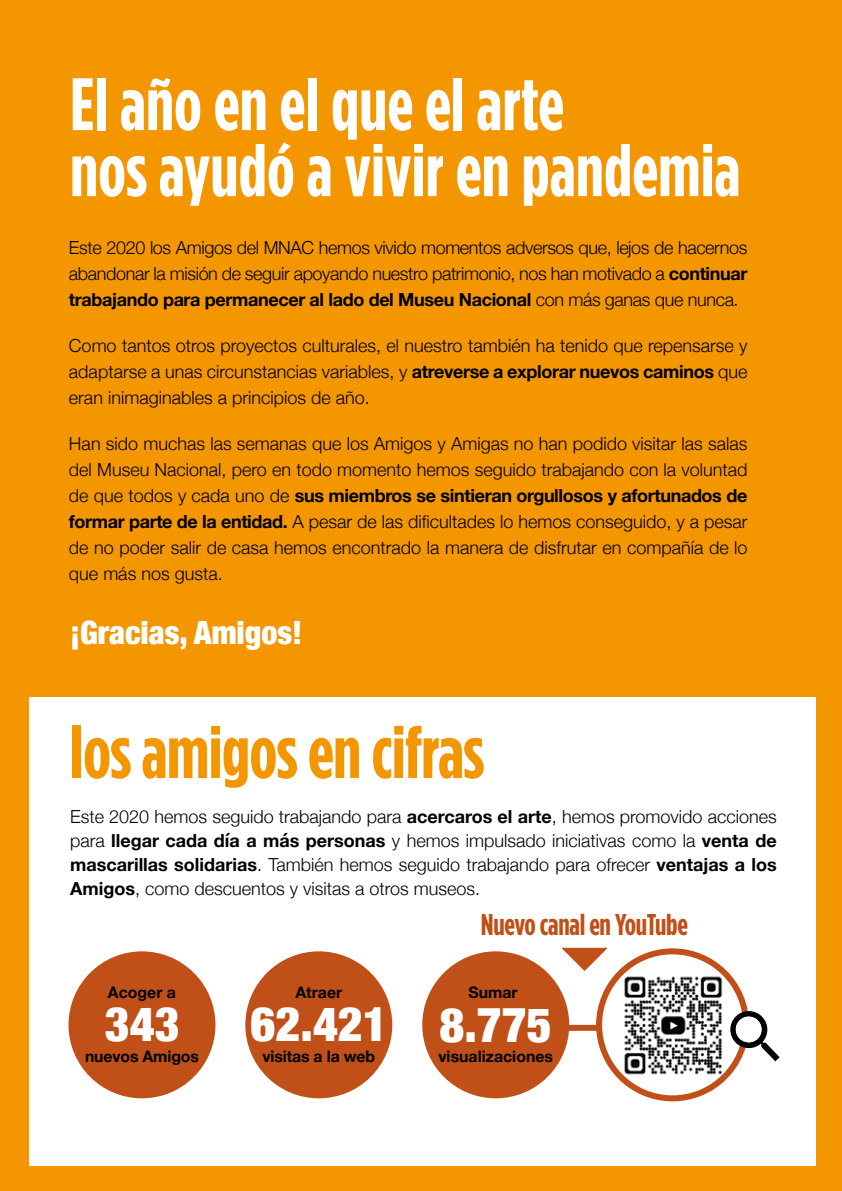
<style>
.page{position:relative;width:842px;height:1191px;background:#f49600}
.page>*{position:absolute;margin:0;border:0;box-sizing:border-box;transform-origin:0 0}
.t1{font:700 74px/66px "Gotham Condensed";color:#fff}
.t2{font:700 74px "Gotham Condensed";letter-spacing:-.01em;color:#f49600}
.t3{font:900 condensed 48px "Helvetica Neue";color:#fff}
.t4{font:900 condensed 32px "Helvetica Neue";color:#fff}
.t5{font:700 30px "Gotham Condensed";letter-spacing:-.01em;color:#c05017}
.t6{font:300 18px/26px "Helvetica Neue";color:#000;text-align:justify}
.t7{font:700 15.8px "Helvetica Neue";color:#000}
.s1{font-weight:700}
</style>
<div class="page">
<div style="left:29px;top:697px;width:786px;height:468px;background:#fff"></div>
<div style="left:69px;top:951px;width:146px;height:147px;background:#c05017;border-radius:50%"></div>
<div style="left:422px;top:951px;width:147px;height:147px;background:#c05017;border-radius:50%"></div>
<div style="left:245px;top:951px;width:147px;height:147px;background:#c05017;border-radius:50%"></div>
<div style="left:565px;top:1024px;width:35px;height:6px;background:#c05017"></div>
<img style="left:613px;top:965px;width:119px;height:119px">
<div style="left:596px;top:948px;width:153px;height:153px;border:6px solid #c05017;border-radius:50%"></div>
<svg style="left:730px;top:1011px;width:50px;height:50px"></svg>
<div style="left:735px;top:1016px;width:27px;height:26px;background:#fff;border-radius:50%"></div>
<svg style="left:562px;top:947px;width:45px;height:24px"></svg>
<h1 class="t1" style="left:70px;top:71px;width:672px">El año en el que el arte<br>nos ayudó a vivir en pandemia</h1>
<p class="t6" style="left:69px;top:233px;width:680px">Este 2020 los Amigos del MNAC hemos vivido momentos adversos que, lejos de hacernos abandonar la misión de seguir apoyando nuestro patrimonio, nos han motivado a <span class="s1">continuar trabajando para permanecer al lado del Museu Nacional</span> con más ganas que nunca.</p>
<p class="t6" style="left:69px;top:331px;width:680px">Como tantos otros proyectos culturales, el nuestro también ha tenido que repensarse y adaptarse a unas circunstancias variables, y <span class="s1">atreverse a explorar nuevos caminos</span> que eran inimaginables a principios de año.</p>
<p class="t6" style="left:69px;top:429px;width:680px">Han sido muchas las semanas que los Amigos y Amigas no han podido visitar las salas del Museu Nacional, pero en todo momento hemos seguido trabajando con la voluntad de que todos y cada uno de <span class="s1">sus miembros se sintieran orgullosos y afortunados de formar parte de la entidad.</span> A pesar de las dificultades lo hemos conseguido, y a pesar de no poder salir de casa hemos encontrado la manera de disfrutar en compañía de lo que más nos gusta.</p>
<h3 class="t4" style="left:70px;top:606px;width:234px">¡Gracias, Amigos!</h3>
<h1 class="t2" style="left:70px;top:708px;width:416px">los amigos en cifras</h1>
<p class="t6" style="left:70px;top:803px;width:708px;line-height:24px">Este 2020 hemos seguido trabajando para <span class="s1">acercaros el arte</span>, hemos promovido acciones para <span class="s1">llegar cada día a más personas</span> y hemos impulsado iniciativas como la <span class="s1">venta de mascarillas solidarias</span>. También hemos seguido trabajando para ofrecer <span class="s1">ventajas a los Amigos</span>, como descuentos y visitas a otros museos.</p>
<p class="t7" style="left:108px;top:980px;width:70px">Acoger a</p>
<h2 class="t3" style="left:105px;top:984px;width:76px">343</h2>
<p class="t7" style="left:85px;top:1044px;width:115px">nuevos Amigos</p>
<p class="t7" style="left:295px;top:979px;width:48px">Atraer</p>
<h2 class="t3" style="left:251px;top:984px;width:139px">62.421</h2>
<p class="t7" style="left:262px;top:1044px;width:114px">visitas a la web</p>
<h3 class="t5" style="left:481px;top:907px;width:208px">Nuevo canal en YouTube</h3>
<p class="t7" style="left:468px;top:980px;width:51px">Sumar</p>
<h2 class="t3" style="left:439px;top:985px;width:114px">8.775</h2>
<p class="t7" style="left:438px;top:1044px;width:116px">visualizaciones</p>
</div>
